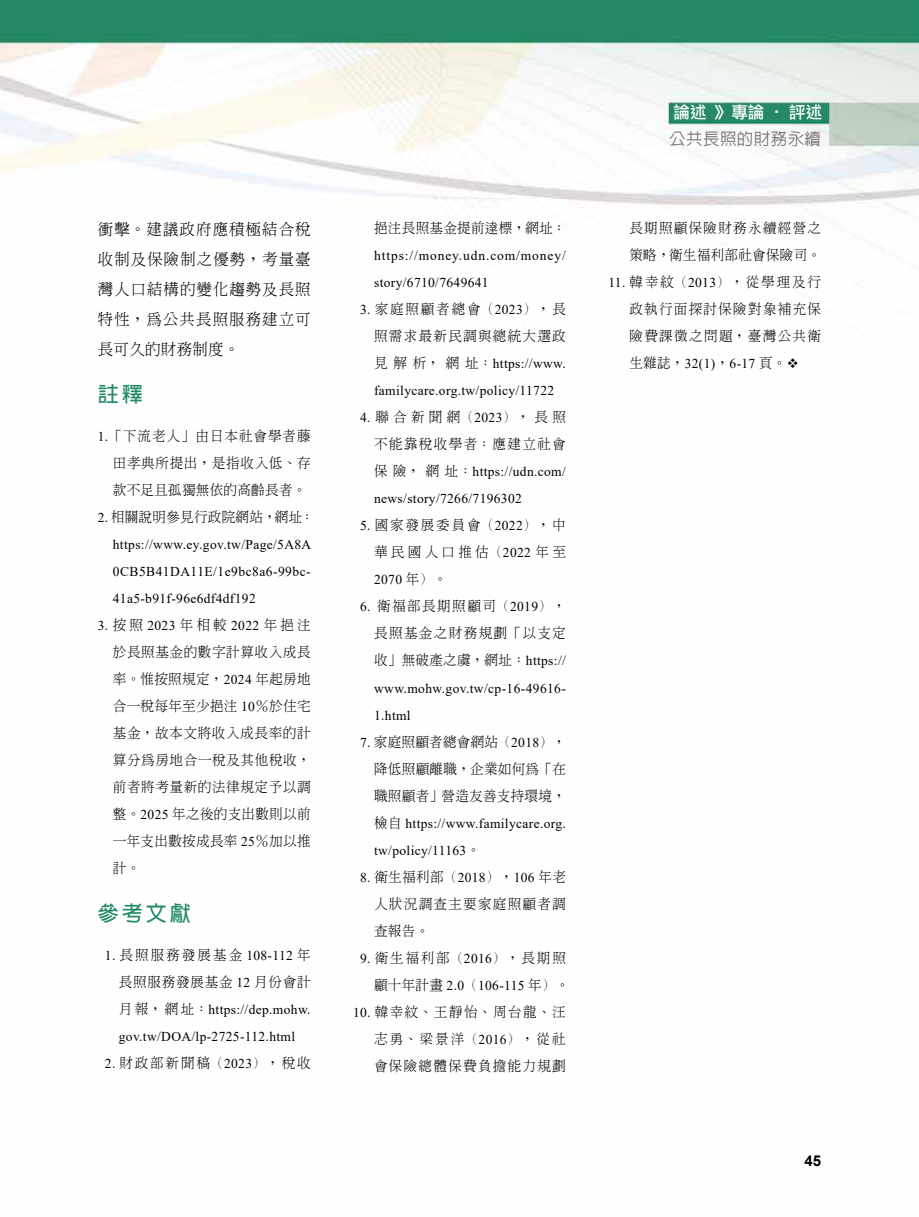
<style>
.page{position:relative;width:919px;height:1217px;background:#fff}
.page>*{position:absolute;margin:0;border:0;box-sizing:border-box;transform-origin:0 0}
.t1{font:700 21px "Lin Gothic";letter-spacing:.14em;color:#238a66}
.t2{font:500 16.5px "Lin Gothic";letter-spacing:.025em;color:#727171}
.t3{font:16.5px "DF Li Hei Md WIN BF";color:#fff}
.t4{font:300 15.3px/30px "Inn Ming";letter-spacing:.075em;color:#000;text-align:justify}
.t5{font:700 15px "Arial";color:#000}
.t6{font:300 13.5px/27px "Inn Ming";letter-spacing:.075em;color:#000;text-align:justify}
.t7{font:13.5px/27px "Times New Roman";letter-spacing:.025em;color:#000}
.t8{font:300 13.5px/27px "Inn Ming";letter-spacing:.1em;color:#000;text-align:right}
.t9{font:13.5px/27px "Times New Roman";letter-spacing:.065em;color:#000}
.t10{font:300 13.5px "Inn Ming";letter-spacing:.14em;color:#000}
.t11{font:300 13.5px "Inn Ming";letter-spacing:.025em;color:#000}
.t12{font:300 13.5px/27px "Inn Ming";letter-spacing:.25em;color:#000;text-align:right}
.t13{font:300 13.5px/27px "Inn Ming";letter-spacing:.105em;color:#000;text-align:right}
.s1{font-family:"Times New Roman";font-weight:400}
.s2{font-family:"Inn Ming";font-weight:300}
</style>
<div class="page">
<img style="left:0;top:0;width:918px;height:210px">
<p class="t4" style="left:98px;top:214px;width:214px">衝擊。建議政府應積極結合稅收制及保險制之優勢，考量臺灣人口結構的變化趨勢及長照特性，為公共長照服務建立可長可久的財務制度。</p>
<h1 class="t1" style="left:98px;top:383px;width:46px">註釋</h1>
<p class="t6" style="left:113px;top:422px;width:199px;text-indent:-15px"><span class="s1">1.</span>「下流老人」由日本社會學者藤田孝典所提出，是指收入低、存款不足且孤獨無依的高齡長者。</p>
<p class="t11" style="left:98px;top:510px;width:217px"><span class="s1">2.</span> 相關說明參見行政院網站，網址：</p>
<p class="t7" style="left:113px;top:530px;width:200px">https://www.ey.gov.tw/Page/5A8A</p>
<p class="t7" style="left:113px;top:557px;width:199px">0CB5B41DA11E/1e9bc8a6-99bc-</p>
<p class="t7" style="left:113px;top:584px;width:144px">41a5-b91f-96e6df4df192</p>
<p class="t7" style="left:98px;top:611px;width:214px">3.<span class="s2">按照</span>2023<span class="s2">年相較</span>2022<span class="s2">年挹注</span></p>
<p class="t6" style="left:113px;top:638px;width:199px">於長照基金的數字計算收入成長率。惟按照規定，<span class="s1">2024</span> 年起房地合一稅每年至少挹注 <span class="s1">10</span>％於住宅基金，故本文將收入成長率的計算分為房地合一稅及其他稅收，前者將考量新的法律規定予以調整。<span class="s1">2025</span> 年之後的支出數則以前一年支出數按成長率 <span class="s1">25</span>％加以推計。</p>
<h1 class="t1" style="left:98px;top:902px;width:94px">參考文獻</h1>
<p class="t7" style="left:105px;top:941px;width:207px">1. <span class="s2">長照服務發展基金</span> 108-112 <span class="s2">年</span></p>
<p class="t6" style="left:119px;top:968px;width:193px">長照服務發展基金 <span class="s1">12</span> 月份會計</p>
<p class="t7" style="left:119px;top:995px;width:193px"><span class="s2">月報，網址：</span>https://dep.mohw. gov.tw/DOA/lp-2725-112.html</p>
<p class="t10" style="left:105px;top:1055px;width:207px"><span class="s1">2.</span> 財政部新聞稿（<span class="s1">2023</span>），稅收</p>
<p class="t11" style="left:374px;top:221px;width:193px">挹注長照基金提前達標，網址：</p>
<p class="t9" style="left:374px;top:242px;width:193px">https://money.udn.com/money/ story/6710/7649641</p>
<p class="t8" style="left:360px;top:295px;width:207px"><span class="s1">3.</span> 家庭照顧者總會（<span class="s1">2023</span>），長照需求最新民調與總統大選政</p>
<p class="t7" style="left:374px;top:350px;width:193px"><span class="s2">見解析，網址：</span>https://www. familycare.org.tw/policy/11722</p>
<p class="t13" style="left:360px;top:403px;width:207px"><span class="s1">4.</span> 聯合新聞網（<span class="s1">2023</span>），長照不能靠稅收學者：應建立社會</p>
<p class="t7" style="left:374px;top:458px;width:193px"><span class="s2">保險，網址：</span>https://udn.com/ news/story/7266/7196302</p>
<p class="t12" style="left:360px;top:511px;width:207px"><span class="s1">5.</span> 國家發展委員會（<span class="s1">2022</span>），中華民國人口推估（<span class="s1">2022</span>年至</p>
<p class="t7" style="left:374px;top:566px;width:74px">2070 <span class="s2">年）。</span></p>
<p class="t6" style="left:374px;top:592px;width:193px;text-indent:-14px"><span class="s1">6.</span> 衛福部長期照顧司（<span class="s1">2019</span>），長照基金之財務規劃「以支定收」無破產之虞，網址：<span class="s1">https://</span></p>
<p class="t7" style="left:374px;top:674px;width:193px">www.mohw.gov.tw/cp-16-49616-<br>1.html</p>
<p class="t6" style="left:374px;top:727px;width:193px;text-indent:-14px"><span class="s1">7.</span> 家庭照顧者總會網站（<span class="s1">2018</span>），降低照顧離職，企業如何為「在職照顧者」營造友善支持環境，</p>
<p class="t7" style="left:374px;top:809px;width:193px"><span class="s2">檢自</span> https://www.familycare.org. tw/policy/11163<span class="s2">。</span></p>
<p class="t6" style="left:374px;top:862px;width:193px;text-indent:-14px"><span class="s1">8.</span> 衛生福利部（<span class="s1">2018</span>），<span class="s1">106</span> 年老人狀況調查主要家庭照顧者調查報告。</p>
<p class="t10" style="left:360px;top:950px;width:207px"><span class="s1">9.</span> 衛生福利部（<span class="s1">2016</span>），長期照</p>
<p class="t7" style="left:374px;top:971px;width:196px"><span class="s2">顧十年計畫</span> 2.0<span class="s2">（</span>106-115 <span class="s2">年）。</span></p>
<p class="t6" style="left:374px;top:997px;width:193px;text-indent:-21px"><span class="s1">10.</span> 韓幸紋、王靜怡、周台龍、汪志勇、梁景洋（<span class="s1">2016</span>），從社會保險總體保費負擔能力規劃</p>
<p class="t3" style="left:673px;top:104px;width:150px">論述 》專論 ‧ 評述</p>
<p class="t2" style="left:669px;top:130px;width:153px">公共長照的財務永續</p>
<p class="t8" style="left:629px;top:214px;width:193px;text-align:left">長期照顧保險財務永續經營之策略，衛生福利部社會保險司。</p>
<p class="t6" style="left:629px;top:268px;width:193px;text-indent:-21px"><span class="s1">11.</span> 韓幸紋（<span class="s1">2013</span>），從學理及行政執行面探討保險對象補充保險費課徵之問題，臺灣公共衛</p>
<p class="t7" style="left:629px;top:350px;width:171px"><span class="s2">生雜誌，</span>32(1)<span class="s2">，</span>6-17 <span class="s2">頁。</span>❖</p>
<p class="t5" style="left:804px;top:1149px;width:18px">45</p>
</div>
